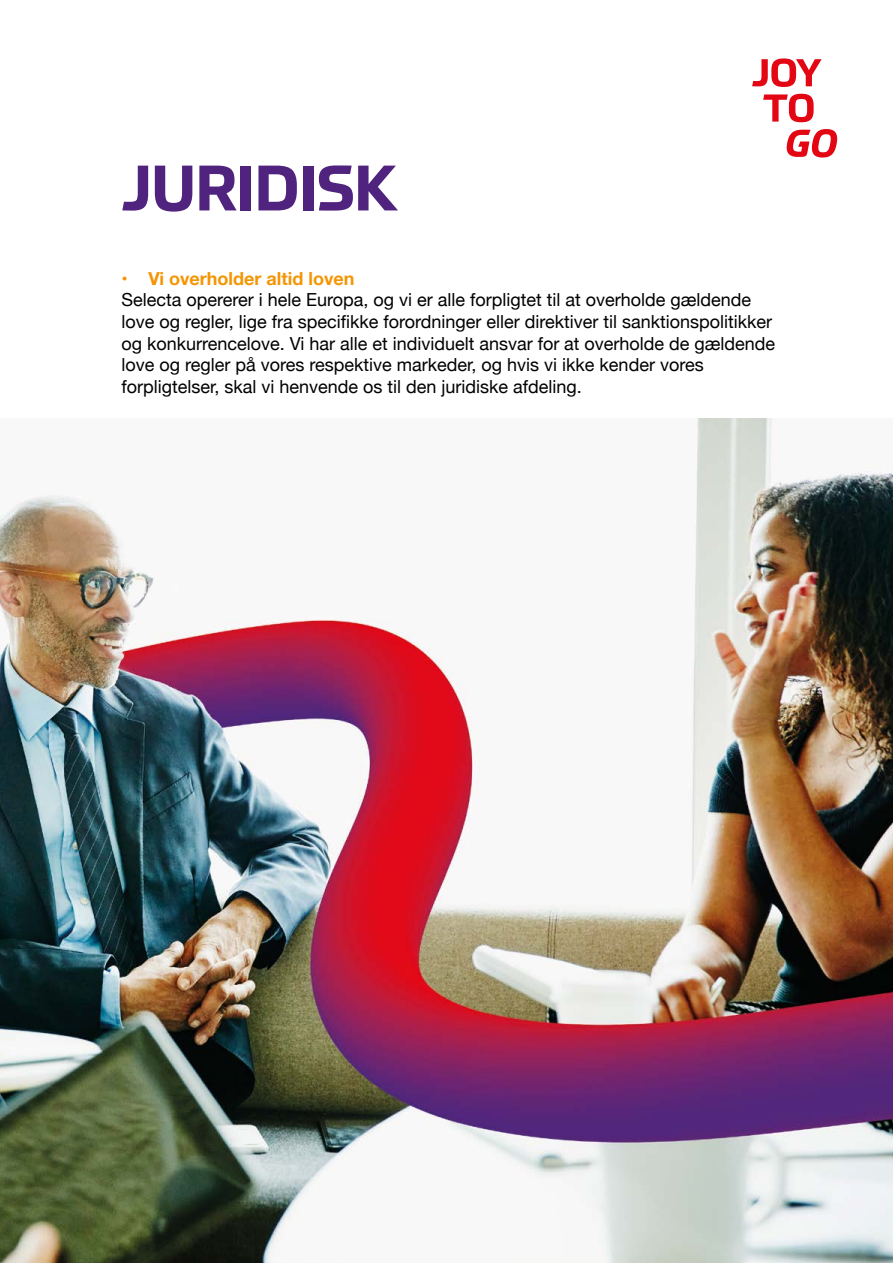
<style>
.page{position:relative;width:893px;height:1263px;background:#fff}
.page>*{position:absolute;margin:0;border:0;box-sizing:border-box;transform-origin:0 0}
.t1{font:700 63px "Prometo";color:#50247e}
.t2{font:18px/21.6px "Helvetica Neue";color:#000}
.t3{font:700 18px "Helvetica Neue";color:#f49604}
</style>
<div class="page">
<svg style="left:752px;top:58px;width:70px;height:29px"></svg>
<svg style="left:763px;top:94px;width:51px;height:28px"></svg>
<svg style="left:787px;top:129px;width:50px;height:29px"></svg>
<img style="left:0;top:418px;width:893px;height:845px">
<h1 class="t1" style="left:122px;top:149px;width:278px">JURIDISK</h1>
<p class="t3" style="left:122px;top:264px;width:234px">• Vi overholder altid loven</p>
<p class="t2" style="left:122px;top:290px;width:655px">Selecta opererer i hele Europa, og vi er alle forpligtet til at overholde gældende love og regler, lige fra specifikke forordninger eller direktiver til sanktionspolitikker og konkurrencelove. Vi har alle et individuelt ansvar for at overholde de gældende love og regler på vores respektive markeder, og hvis vi ikke kender vores forpligtelser, skal vi henvende os til den juridiske afdeling.</p>
</div>
